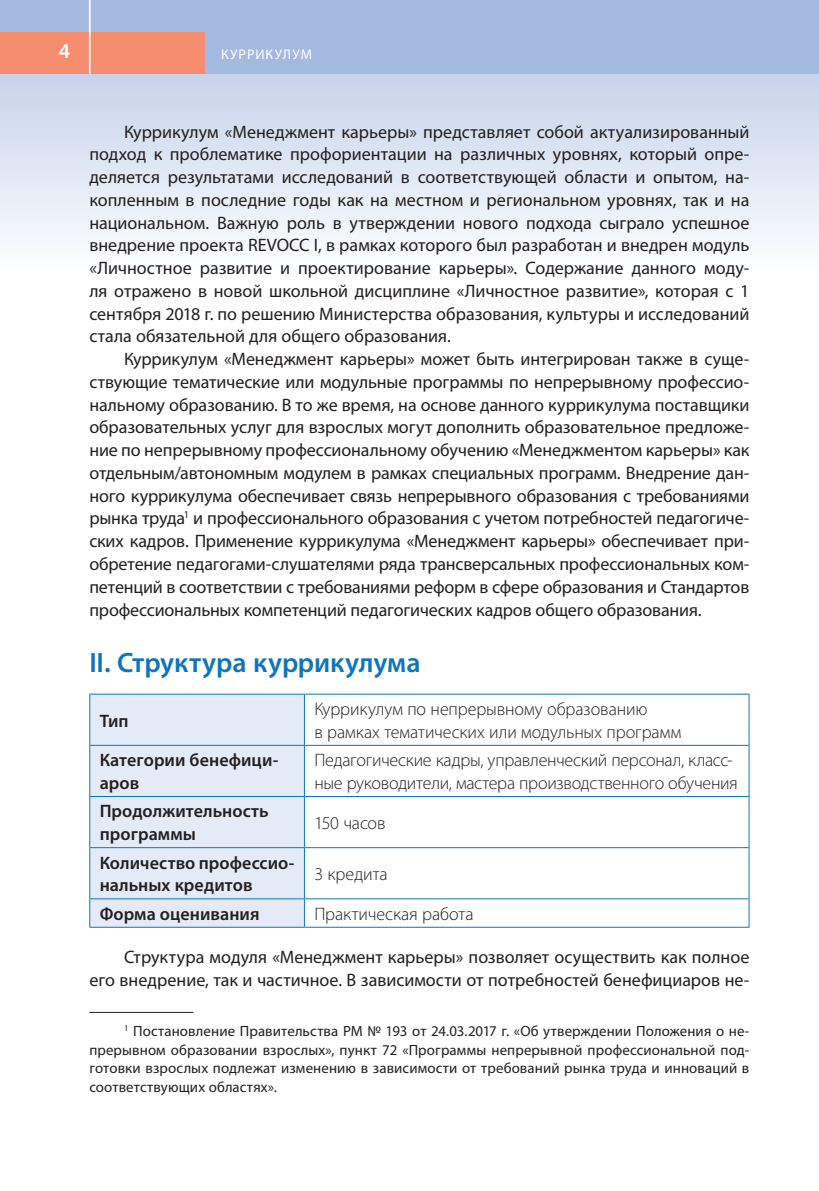
<style>
.page{position:relative;width:819px;height:1191px;background:#fff}
.page>*{position:absolute;margin:0;border:0;box-sizing:border-box;transform-origin:0 0}
.t1{font:600 28px "Myriad Pro";letter-spacing:-.005em;color:#1074bc}
.t2{font:600 21px "Myriad Pro";color:#fff}
.t3{font:18.03px/22.8px "Myriad Pro";color:#231f20;text-align:justify}
.t4{font:300 18.03px/22.8px "Myriad Pro";letter-spacing:-.01em;color:#231f20}
.t5{font:600 18.03px/22.8px "Myriad Pro";letter-spacing:.005em;color:#231f20}
.t6{font:14.88px/18.6px "Myriad Pro";letter-spacing:.01em;color:#231f20;text-align:justify}
.t7{font:14px "Myriad Pro";letter-spacing:.07em;color:#fff}
</style>
<div class="page">
<div style="left:0;top:68px;width:819px;height:204px;background:linear-gradient(to bottom,#c5d2eb,#fdfefe)"></div>
<div style="left:0;top:0;width:819px;height:74px;background:#a4b9df"></div>
<div style="left:0;top:32px;width:204px;height:42px;background:#f68d6f"></div>
<hr style="left:89px;top:0;width:2px;height:74px;background:#fff">
<div style="left:90px;top:694px;width:214px;height:232px;background:#e5ebf6"></div>
<hr style="left:89px;top:693px;width:215px;height:1px;background:#1074bc">
<hr style="left:89px;top:694px;width:1px;height:51px;background:#1074bc">
<hr style="left:304px;top:693px;width:445px;height:1px;background:#1074bc">
<hr style="left:304px;top:694px;width:1px;height:51px;background:#1074bc">
<hr style="left:748px;top:694px;width:1px;height:51px;background:#1074bc">
<hr style="left:89px;top:745px;width:215px;height:1px;background:#1074bc">
<hr style="left:89px;top:745px;width:1px;height:51px;background:#1074bc">
<hr style="left:304px;top:745px;width:445px;height:1px;background:#1074bc">
<hr style="left:304px;top:745px;width:1px;height:51px;background:#1074bc">
<hr style="left:748px;top:745px;width:1px;height:51px;background:#1074bc">
<hr style="left:89px;top:796px;width:215px;height:1px;background:#1074bc">
<hr style="left:89px;top:797px;width:1px;height:50px;background:#1074bc">
<hr style="left:304px;top:796px;width:445px;height:1px;background:#1074bc">
<hr style="left:304px;top:797px;width:1px;height:50px;background:#1074bc">
<hr style="left:748px;top:797px;width:1px;height:50px;background:#1074bc">
<hr style="left:89px;top:847px;width:215px;height:1px;background:#1074bc">
<hr style="left:89px;top:848px;width:1px;height:50px;background:#1074bc">
<hr style="left:304px;top:847px;width:445px;height:1px;background:#1074bc">
<hr style="left:304px;top:848px;width:1px;height:50px;background:#1074bc">
<hr style="left:748px;top:848px;width:1px;height:50px;background:#1074bc">
<hr style="left:89px;top:898px;width:215px;height:1px;background:#1074bc">
<svg style="left:89px;top:899px;width:1px;height:27px"></svg>
<hr style="left:304px;top:898px;width:445px;height:1px;background:#1074bc">
<svg style="left:304px;top:899px;width:1px;height:27px"></svg>
<svg style="left:748px;top:899px;width:1px;height:27px"></svg>
<hr style="left:89px;top:926px;width:215px;height:1px;background:#1074bc">
<hr style="left:304px;top:926px;width:445px;height:1px;background:#1074bc">
<hr style="left:89px;top:1012px;width:104px;height:1px;background:#231f20">
<p class="t2" style="left:59px;top:38px;width:13px">4</p>
<p class="t7" style="left:221px;top:46px;width:92px">Куррикулум</p>
<p class="t3" style="left:89px;top:120px;width:661px;text-indent:35px">Куррикулум «Менеджмент карьеры» представляет собой актуализированный подход к проблематике профориентации на различных уровнях, который опре&shy;деляется результатами исследований в соответствующей области и опытом, на&shy;копленным в последние годы как на местном и региональном уровнях, так и на национальном. Важную роль в утверждении нового подхода сыграло успешное внедрение проекта REVOCC I, в рамках которого был разработан и внедрен модуль «Личностное развитие и проектирование карьеры». Содержание данного моду&shy;ля отражено в новой школьной дисциплине «Личностное развитие», которая с 1 сентября 2018 г. по решению Министерства образования, культуры и исследований стала обязательной для общего образования.</p>
<p class="t3" style="left:89px;top:347px;width:661px;text-indent:35px">Куррикулум «Менеджмент карьеры» может быть интегрирован также в суще&shy;ствующие тематические или модульные программы по непрерывному профессио&shy;нальному образованию. В то же время, на основе данного куррикулума поставщики образовательных услуг для взрослых могут дополнить образовательное предложе&shy;ние по непрерывному профессиональному обучению «Менеджментом карьеры» как отдельным/автономным модулем в рамках специальных программ. Внедрение дан&shy;ного куррикулума обеспечивает связь непрерывного образования с требованиями рынка труда<sup>1</sup> и профессионального образования с учетом потребностей педагогиче&shy;ских кадров. Применение куррикулума «Менеджмент карьеры» обеспечивает при&shy;обретение педагогами-слушателями ряда трансверсальных профессиональных ком&shy;петенций в соответствии с требованиями реформ в сфере образования и Стандартов профессиональных компетенций педагогических кадров общего образования.</p>
<h1 class="t1" style="left:89px;top:644px;width:333px">II. Структура куррикулума</h1>
<p class="t5" style="left:100px;top:708px;width:30px">Тип</p>
<p class="t4" style="left:314px;top:697px;width:368px">Куррикулум по непрерывному образованию<br>в рамках тематических или модульных программ</p>
<p class="t5" style="left:100px;top:748px;width:180px">Категории бенефици&shy;аров</p>
<p class="t4" style="left:314px;top:748px;width:425px">Педагогические кадры, управленческий персонал, класс&shy;ные руководители, мастера производственного обучения</p>
<p class="t5" style="left:100px;top:799px;width:170px">Продолжительность программы</p>
<p class="t4" style="left:314px;top:811px;width:73px">150 часов</p>
<p class="t5" style="left:100px;top:850px;width:196px">Количество профессио&shy;нальных кредитов</p>
<p class="t4" style="left:314px;top:862px;width:75px">3 кредита</p>
<p class="t5" style="left:100px;top:902px;width:161px">Форма оценивания</p>
<p class="t4" style="left:314px;top:902px;width:161px">Практическая работа</p>
<p class="t3" style="left:89px;top:945px;width:661px;text-align:right">Структура модуля «Менеджмент карьеры» позволяет осуществить как полное<br>его внедрение, так и частичное. В зависимости от потребностей бенефициаров не-</p>
<p class="t6" style="left:89px;top:1021px;width:661px;text-indent:35px"><sup>1</sup> Постановление Правительства РМ № 193 от 24.03.2017 г. «Об утверждении Положения о не&shy;прерывном образовании взрослых», пункт 72 «Программы непрерывной профессиональной под&shy;готовки взрослых подлежат изменению в зависимости от требований рынка труда и инноваций в соответствующих областях».</p>
</div>
